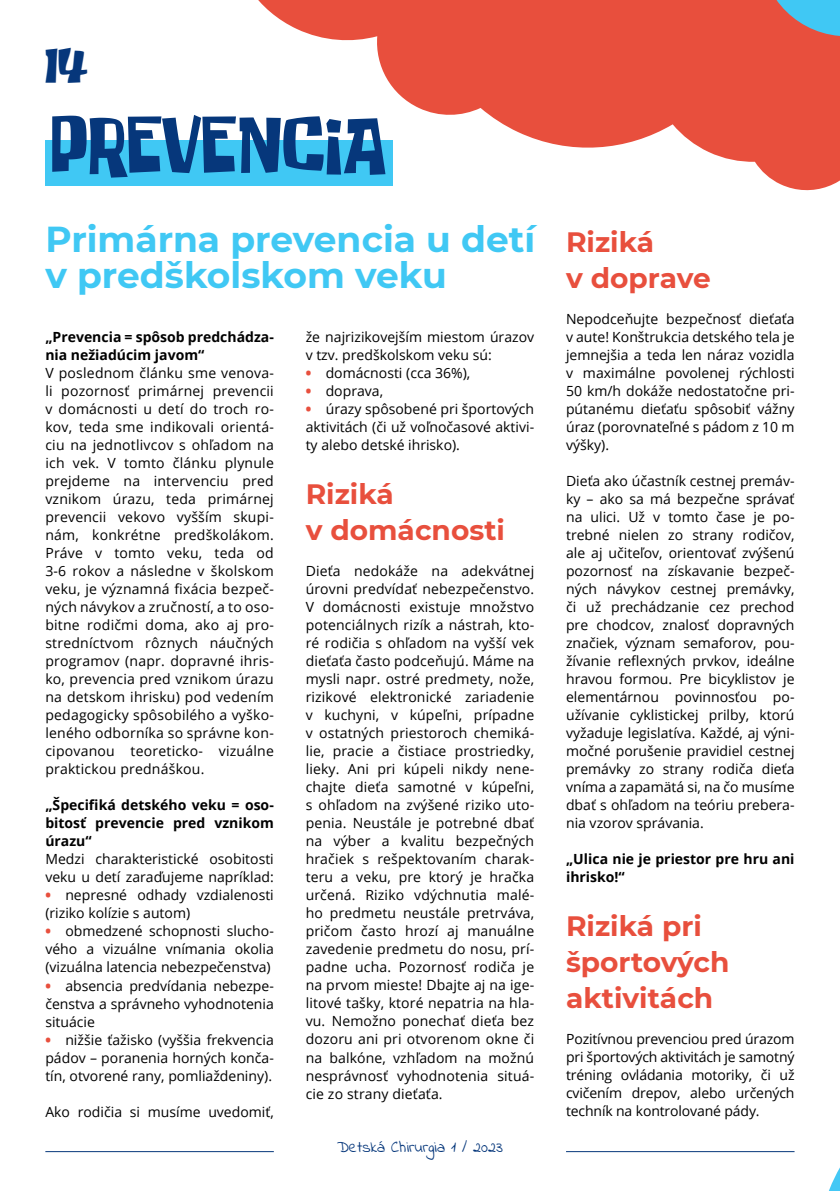
<style>
.page{position:relative;width:840px;height:1191px;background:#fff}
.page>*{position:absolute;margin:0;border:0;box-sizing:border-box;transform-origin:0 0}
.t1{font:62.6px "Spongeboy Me Bob";color:#06377b}
.t2{font:43.2px "Spongeboy Me Bob";color:#06377b}
.t3{font:700 36px/36px "Montserrat";color:#40c8f4}
.t4{font:700 28px/36px "Montserrat";color:#e84f3d}
.t5{font:16px "Indie Flower";color:#06377b}
.t6{font:14px/18px "Open Sans";color:#000;text-align:justify}
.t7{font:700 14px/18px "Open Sans";color:#000}
.s1{font-weight:800;color:#e84f3d}
</style>
<div class="page">
<svg style="left:786px;top:1151px;width:53px;height:40px"></svg>
<svg style="left:258px;top:0;width:581px;height:191px;fill:#e84f3d"></svg>
<svg style="left:756px;top:0;width:83px;height:176px;background:#d65c50"></svg>
<hr style="left:45px;top:1151px;width:229px;height:1px;background:#06377b">
<div style="left:45px;top:140px;width:347px;height:46px;background:#40c8f4"></div>
<hr style="left:565px;top:1151px;width:229px;height:1px;background:#06377b">
<h2 class="t2" style="left:45px;top:45px;width:44px">14</h2>
<h1 class="t1" style="left:50px;top:114px;width:337px">PREVENCIA</h1>
<h3 class="t3" style="left:45px;top:219px;width:491px">Primárna prevencia u detí v predškolskom veku</h3>
<p class="t7" style="left:45px;top:328px;width:230px">„Prevencia = spôsob predchádza&shy;nia nežiadúcim javom“</p>
<p class="t6" style="left:45px;top:364px;width:230px">V poslednom článku sme venova&shy;li pozornosť primárnej prevencii v domácnosti u detí do troch ro&shy;kov, teda sme indikovali orientá&shy;ciu na jednotlivcov s ohľadom na ich vek. V tomto článku plynule prejdeme na intervenciu pred vznikom úrazu, teda primárnej prevencii vekovo vyšším skupi&shy;nám, konkrétne predškolákom.<br>Práve v tomto veku, teda od 3-6 rokov a následne v školskom veku, je významná fixácia bezpeč&shy;ných návykov a zručností, a to oso&shy;bitne rodičmi doma, ako aj pro&shy;stredníctvom rôznych náučných programov (napr. dopravné ihris&shy;ko, prevencia pred vznikom úrazu na detskom ihrisku) pod vedením pedagogicky spôsobilého a vyško&shy;leného odborníka so správne kon&shy;cipovanou teoreticko- vizuálne praktickou prednáškou.</p>
<p class="t7" style="left:45px;top:796px;width:230px;text-align:justify">„Špecifiká detského veku = oso&shy;bitosť prevencie pred vznikom úrazu“</p>
<p class="t6" style="left:45px;top:850px;width:230px">Medzi charakteristické osobitosti veku u detí zaraďujeme napríklad:</p>
<p class="t6" style="left:45px;top:886px;width:230px"><span class="s1">•</span> nepresné odhady vzdialenosti (riziko kolízie s autom)</p>
<p class="t6" style="left:45px;top:922px;width:230px"><span class="s1">•</span> obmedzené schopnosti slucho&shy;vého a vizuálne vnímania okolia (vizuálna latencia nebezpečenstva)</p>
<p class="t6" style="left:45px;top:976px;width:230px"><span class="s1">•</span> absencia predvídania nebezpe&shy;čenstva a správneho vyhodnotenia situácie</p>
<p class="t6" style="left:45px;top:1030px;width:230px"><span class="s1">•</span> nižšie ťažisko (vyššia frekvencia pádov – poranenia horných konča&shy;tín, otvorené rany, pomliaždeniny).</p>
<p class="t6" style="left:45px;top:1102px;width:230px">Ako rodičia si musíme uvedomiť,</p>
<p class="t6" style="left:305px;top:328px;width:230px">že najrizikovejším miestom úrazov v tzv. predškolskom veku sú:</p>
<p class="t6" style="left:305px;top:364px;width:166px"><span class="s1">•</span> domácnosti (cca 36%),</p>
<p class="t6" style="left:305px;top:382px;width:79px"><span class="s1">•</span> doprava,</p>
<p class="t6" style="left:305px;top:400px;width:230px"><span class="s1">•</span> úrazy spôsobené pri športových aktivitách (či už voľnočasové aktivi&shy;ty alebo detské ihrisko).</p>
<h3 class="t4" style="left:305px;top:475px;width:201px">Riziká<br>v domácnosti</h3>
<p class="t6" style="left:305px;top:562px;width:230px">Dieťa nedokáže na adekvátnej úrovni predvídať nebezpečenstvo.<br>V domácnosti existuje množstvo potenciálnych rizík a nástrah, kto&shy;ré rodičia s ohľadom na vyšší vek dieťaťa často podceňujú. Máme na mysli napr. ostré predmety, nože, rizikové elektronické zariadenie v kuchyni, v kúpeľni, prípadne v ostatných priestoroch chemiká&shy;lie, pracie a čistiace prostriedky, lieky. Ani pri kúpeli nikdy nene&shy;chajte dieťa samotné v kúpeľni, s ohľadom na zvýšené riziko uto&shy;penia. Neustále je potrebné dbať na výber a kvalitu bezpečných hračiek s rešpektovaním charak&shy;teru a veku, pre ktorý je hračka určená. Riziko vdýchnutia malé&shy;ho predmetu neustále pretrváva, pričom často hrozí aj manuálne zavedenie predmetu do nosu, prí&shy;padne ucha. Pozornosť rodiča je na prvom mieste! Dbajte aj na ige&shy;litové tašky, ktoré nepatria na hla&shy;vu. Nemožno ponechať dieťa bez dozoru ani pri otvorenom okne či na balkóne, vzhľadom na možnú nesprávnosť vyhodnotenia situá&shy;cie zo strany dieťaťa.</p>
<p class="t5" style="left:337px;top:1136px;width:167px">Detská Chirurgia 1 / 2023</p>
<h3 class="t4" style="left:565px;top:223px;width:146px">Riziká<br>v doprave</h3>
<p class="t6" style="left:565px;top:310px;width:230px">Nepodceňujte bezpečnosť dieťaťa v aute! Konštrukcia detského tela je jemnejšia a teda len náraz vozidla v maximálne povolenej rýchlosti 50 km/h dokáže nedostatočne pri&shy;pútanému dieťaťu spôsobiť vážny úraz (porovnateľné s pádom z 10 m výšky).</p>
<p class="t6" style="left:565px;top:472px;width:230px">Dieťa ako účastník cestnej premáv&shy;ky – ako sa má bezpečne správať na ulici. Už v tomto čase je po&shy;trebné nielen zo strany rodičov, ale aj učiteľov, orientovať zvýšenú pozornosť na získavanie bezpeč&shy;ných návykov cestnej premávky, či už prechádzanie cez prechod pre chodcov, znalosť dopravných značiek, význam semaforov, pou&shy;žívanie reflexných prvkov, ideálne hravou formou. Pre bicyklistov je elementárnou povinnosťou po&shy;užívanie cyklistickej prilby, ktorú vyžaduje legislatíva. Každé, aj výni&shy;močné porušenie pravidiel cestnej premávky zo strany rodiča dieťa vníma a zapamätá si, na čo musíme dbať s ohľadom na teóriu prebera&shy;nia vzorov správania.</p>
<p class="t7" style="left:565px;top:850px;width:230px">„Ulica nie je priestor pre hru ani ihrisko!“</p>
<h3 class="t4" style="left:565px;top:907px;width:165px">Riziká pri športových aktivitách</h3>
<p class="t6" style="left:565px;top:1030px;width:230px">Pozitívnou prevenciou pred úrazom pri športových aktivitách je samotný tréning ovládania motoriky, či už cvičením drepov, alebo určených techník na kontrolované pády.</p>
</div>
